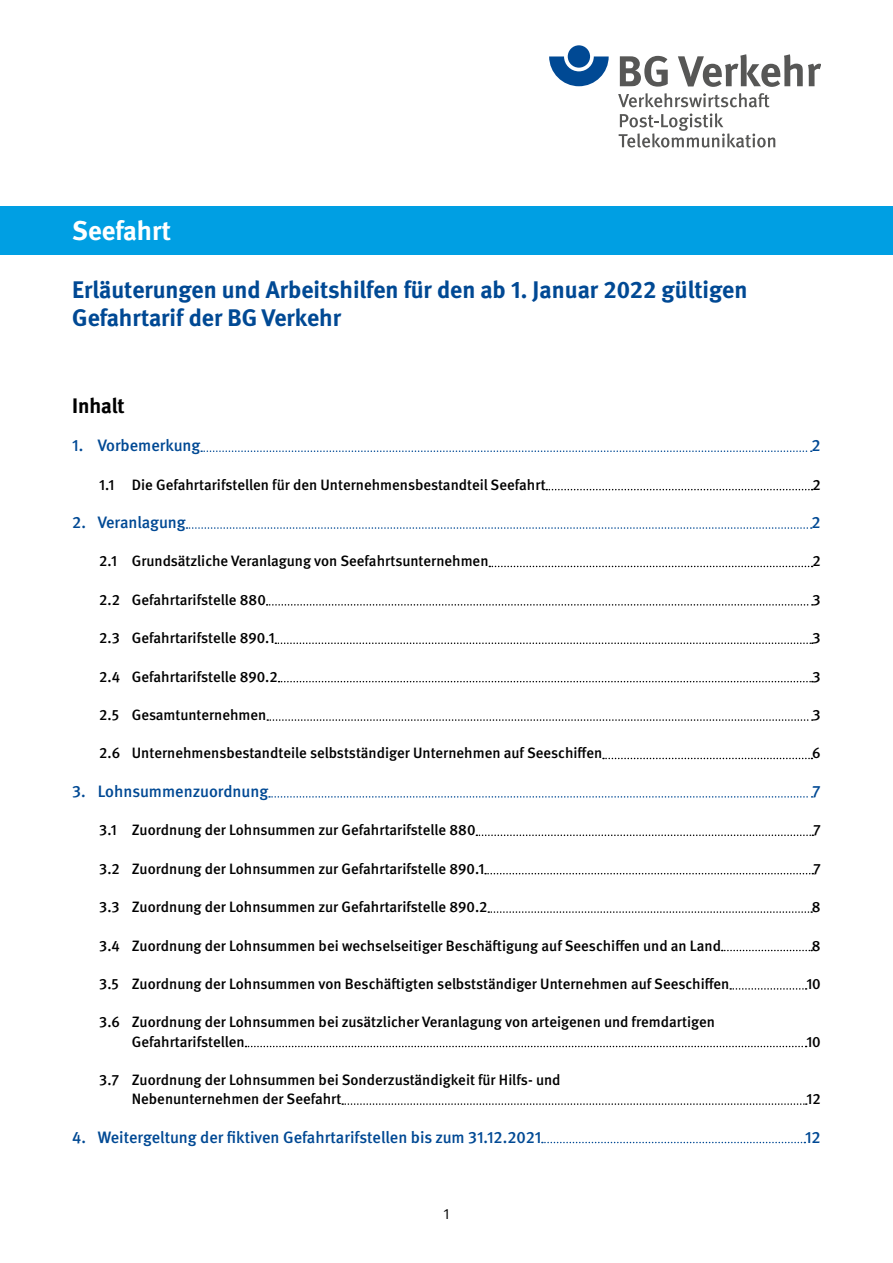
<style>
.page{position:relative;width:893px;height:1263px;background:#fff}
.page>*{position:absolute;margin:0;border:0;box-sizing:border-box;transform-origin:0 0}
.Titel_blau{font:700 27px "DGUV Meta";color:#fff}
.Titel_blau-2{font:700 24px/28.8px "DGUV Meta";color:#004994}
.Inhalt_inhalt_Titel{font:700 21px "DGUV Meta";letter-spacing:-.01em;color:#000}
.t1{font:500 16.5px "DGUV Meta";color:#004994}
.t2{font:500 15px/19.2px "DGUV Meta";color:#000}
.t3{font:15px "DGUV Meta";color:#000}
</style>
<div class="page">
<div style="left:0;top:207px;width:893px;height:48px;background:#009fe3"></div>
<svg style="left:549px;top:56px;width:60px;height:30px"></svg>
<div style="left:568px;top:45px;width:22px;height:23px;background:#004994;border-radius:50%"></div>
<svg style="left:620px;top:56px;width:48px;height:31px"></svg>
<svg style="left:678px;top:54px;width:143px;height:33px"></svg>
<svg style="left:618px;top:93px;width:151px;height:14px"></svg>
<svg style="left:619px;top:113px;width:156px;height:35px"></svg>
<svg style="left:201px;top:450px;width:611px;height:2px"></svg>
<svg style="left:546px;top:489px;width:267px;height:1px"></svg>
<svg style="left:186px;top:527px;width:626px;height:2px"></svg>
<svg style="left:489px;top:566px;width:324px;height:1px"></svg>
<svg style="left:267px;top:604px;width:546px;height:2px"></svg>
<svg style="left:275px;top:642px;width:538px;height:2px"></svg>
<svg style="left:279px;top:681px;width:534px;height:1px"></svg>
<svg style="left:267px;top:719px;width:546px;height:2px"></svg>
<svg style="left:603px;top:758px;width:209px;height:1px"></svg>
<svg style="left:269px;top:796px;width:543px;height:2px"></svg>
<svg style="left:476px;top:834px;width:337px;height:2px"></svg>
<svg style="left:485px;top:873px;width:328px;height:1px"></svg>
<svg style="left:488px;top:911px;width:324px;height:2px"></svg>
<svg style="left:722px;top:950px;width:90px;height:1px"></svg>
<svg style="left:730px;top:988px;width:77px;height:2px"></svg>
<svg style="left:245px;top:1046px;width:562px;height:1px"></svg>
<svg style="left:342px;top:1103px;width:465px;height:2px"></svg>
<svg style="left:542px;top:1142px;width:263px;height:1px"></svg>
<p class="Titel_blau" style="left:72px;top:215px;width:100px">Seefahrt</p>
<p class="Titel_blau-2" style="left:72px;top:276px;width:677px">Erläuterungen und Arbeitshilfen für den ab 1. Januar 2022 gültigen<br>Gefahrtarif der BG Verkehr</p>
<p class="Inhalt_inhalt_Titel" style="left:72px;top:393px;width:54px">Inhalt</p>
<p class="t1" style="left:72px;top:436px;width:130px">1. Vorbemerkung</p>
<p class="t1" style="left:811px;top:436px;width:11px">2</p>
<p class="t2" style="left:99px;top:475px;width:448px">1.1 Die Gefahrtarifstellen für den Unternehmensbestandteil Seefahrt</p>
<p class="t2" style="left:812px;top:475px;width:10px">2</p>
<p class="t1" style="left:72px;top:513px;width:115px">2. Veranlagung</p>
<p class="t1" style="left:811px;top:513px;width:11px">2</p>
<p class="t2" style="left:99px;top:552px;width:391px">2.1 Grundsätzliche Veranlagung von Seefahrtsunternehmen</p>
<p class="t2" style="left:812px;top:552px;width:10px">2</p>
<p class="t2" style="left:99px;top:590px;width:168px">2.2 Gefahrtarifstelle 880</p>
<p class="t2" style="left:813px;top:590px;width:10px">3</p>
<p class="t2" style="left:99px;top:629px;width:177px">2.3 Gefahrtarifstelle 890.1</p>
<p class="t2" style="left:813px;top:629px;width:10px">3</p>
<p class="t2" style="left:99px;top:667px;width:180px">2.4 Gefahrtarifstelle 890.2</p>
<p class="t2" style="left:813px;top:667px;width:10px">3</p>
<p class="t2" style="left:99px;top:706px;width:169px">2.5 Gesamtunternehmen</p>
<p class="t2" style="left:813px;top:706px;width:10px">3</p>
<p class="t2" style="left:99px;top:744px;width:504px">2.6 Unternehmensbestandteile selbstständiger Unternehmen auf Seeschiffen</p>
<p class="t2" style="left:812px;top:744px;width:10px">6</p>
<p class="t1" style="left:72px;top:782px;width:197px">3. Lohnsummenzuordnung</p>
<p class="t1" style="left:812px;top:782px;width:10px">7</p>
<p class="t2" style="left:99px;top:821px;width:378px">3.1 Zuordnung der Lohnsummen zur Gefahrtarifstelle 880</p>
<p class="t2" style="left:813px;top:821px;width:9px">7</p>
<p class="t2" style="left:99px;top:859px;width:386px">3.2 Zuordnung der Lohnsummen zur Gefahrtarifstelle 890.1</p>
<p class="t2" style="left:813px;top:859px;width:9px">7</p>
<p class="t2" style="left:99px;top:898px;width:390px">3.3 Zuordnung der Lohnsummen zur Gefahrtarifstelle 890.2</p>
<p class="t2" style="left:812px;top:898px;width:10px">8</p>
<p class="t2" style="left:99px;top:936px;width:623px">3.4 Zuordnung der Lohnsummen bei wechselseitiger Beschäftigung auf Seeschiffen und an Land</p>
<p class="t2" style="left:812px;top:936px;width:10px">8</p>
<p class="t2" style="left:99px;top:974px;width:632px">3.5 Zuordnung der Lohnsummen von Beschäftigten selbstständiger Unternehmen auf Seeschiffen</p>
<p class="t2" style="left:806px;top:974px;width:16px">10</p>
<p class="t2" style="left:132px;top:1013px;width:585px;text-indent:-33px">3.6 Zuordnung der Lohnsummen bei zusätzlicher Veranlagung von arteigenen und fremdartigen<br>Gefahrtarifstellen</p>
<p class="t2" style="left:806px;top:1032px;width:16px">10</p>
<p class="t2" style="left:132px;top:1070px;width:430px;text-indent:-33px">3.7 Zuordnung der Lohnsummen bei Sonderzuständigkeit für Hilfs- und<br>Nebenunternehmen der Seefahrt</p>
<p class="t2" style="left:806px;top:1090px;width:16px">12</p>
<p class="t1" style="left:72px;top:1127px;width:470px">4. Weitergeltung der fiktiven Gefahrtarifstellen bis zum 31.12.2021</p>
<p class="t1" style="left:805px;top:1127px;width:17px">12</p>
<p class="t3" style="left:444px;top:1205px;width:7px">1</p>
</div>
